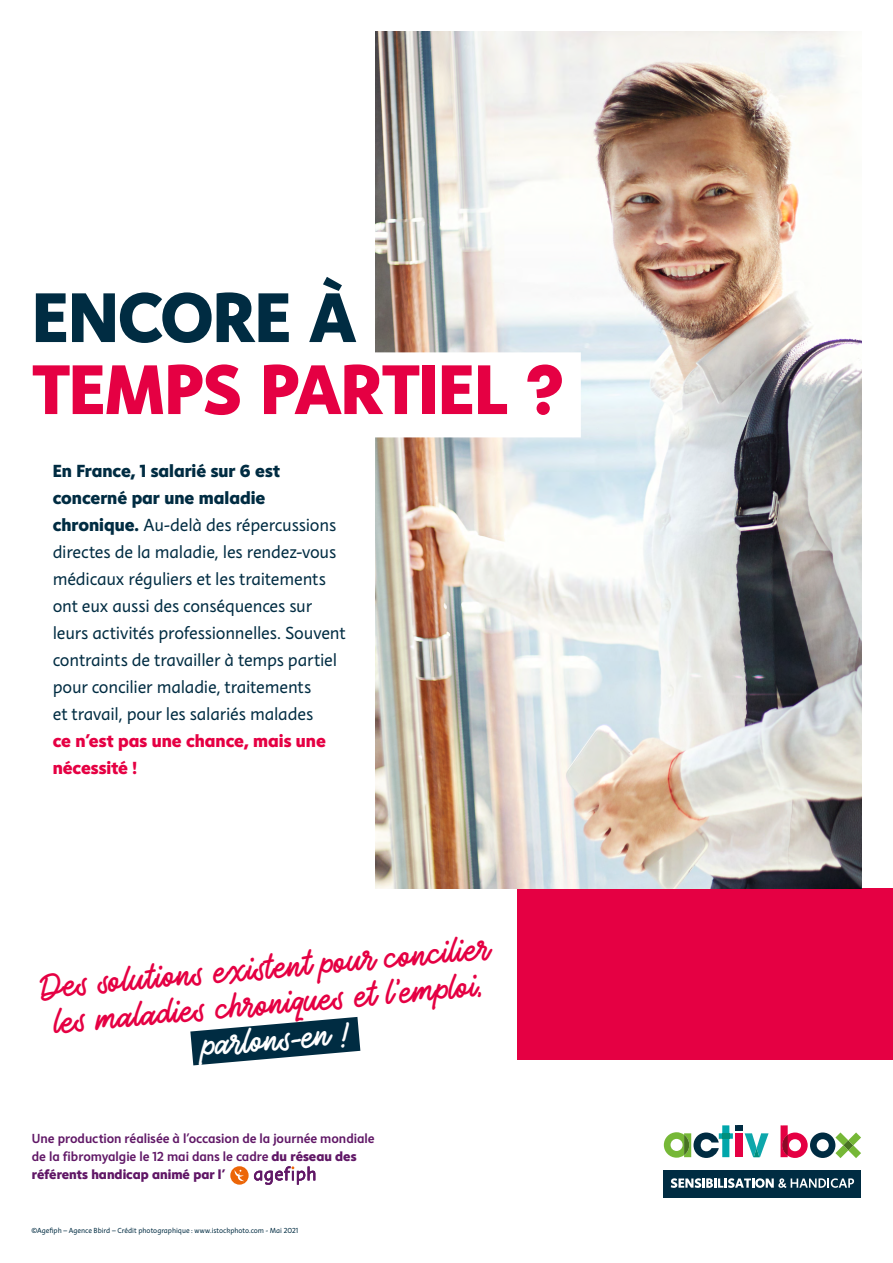
<style>
.page{position:relative;width:893px;height:1263px;background:#fff}
.page>*{position:absolute;margin:0;border:0;box-sizing:border-box;transform-origin:0 0}
.Titre_-H{font:800 72px/72px "Instant 5";letter-spacing:-.02em;color:#e50043}
.t1{font:45px/36px "Auto Rich";color:#e50043;text-align:center}
.t2{font:18px/27px "Instant 3";letter-spacing:-.01em;color:#002c42}
.t3{font:13.5px/18px "Instant 4 Slow";letter-spacing:-.005em;color:#601766}
.t4{font:7.5px "Instant 3";color:#002c42}
.s1{color:#002c42}
.s2{font-family:"Instant 5";font-weight:800}
.s3{font-family:"Instant 5";font-weight:800;color:#e50043}
.s4{color:#fff}
.s5{font-family:"Instant 5";font-weight:800;color:#fff}
</style>
<div class="page">
<div style="left:517px;top:888px;width:376px;height:172px;background:#e50043"></div>
<img style="left:376px;top:32px;width:485px;height:856px">
<div style="left:32px;top:352px;width:549px;height:85px;background:#fff"></div>
<svg style="left:190px;top:1017px;width:171px;height:49px"></svg>
<svg style="left:230px;top:1166px;width:85px;height:19px"></svg>
<svg style="left:745px;top:1133px;width:24px;height:24px"></svg>
<div style="left:736px;top:1133px;width:7px;height:24px;background:#e50043"></div>
<div style="left:736px;top:1125px;width:7px;height:6px;background:#002c42"></div>
<svg style="left:664px;top:1125px;width:69px;height:33px"></svg>
<div style="left:664px;top:1170px;width:197px;height:27px;background:#002c42"></div>
<svg style="left:671px;top:1178px;width:183px;height:10px"></svg>
<svg style="left:780px;top:1125px;width:81px;height:33px"></svg>
<p class="Titre_-H" style="left:32px;top:280px;width:532px"><span class="s1">ENCORE À<br></span>TEMPS PARTIEL ?</p>
<p class="t2" style="left:53px;top:458px;width:295px"><span class="s2">En France, 1 salarié sur 6 est concerné par une maladie chronique.</span> Au-delà des répercussions directes de la maladie, les rendez-vous médicaux réguliers et les traitements ont eux aussi des conséquences sur leurs activités professionnelles. Souvent contraints de travailler à temps partiel pour concilier maladie, traitements<br>et travail, pour les salariés malades<br><span class="s3">ce n’est pas une chance, mais une nécessité !</span></p>
<p class="t1" style="left:39px;top:973px;width:451px;rotate:-5deg">Des solutions existent pour concilier les maladies chroniques et l'emploi, <span class="s4">parlons-en !</span></p>
<p class="t3" style="left:32px;top:1129px;width:344px">Une production réalisée à l'occasion de la journée mondiale de la fibromyalgie le 12 mai dans le cadre <span class="s2">du réseau des référents handicap animé par l'</span><span class="s5">agefiph</span></p>
<p class="t4" style="left:31px;top:1226px;width:268px">©Agefiph – Agence Bbird – Crédit photographique : www.istockphoto.com - Mai 2021</p>
</div>
